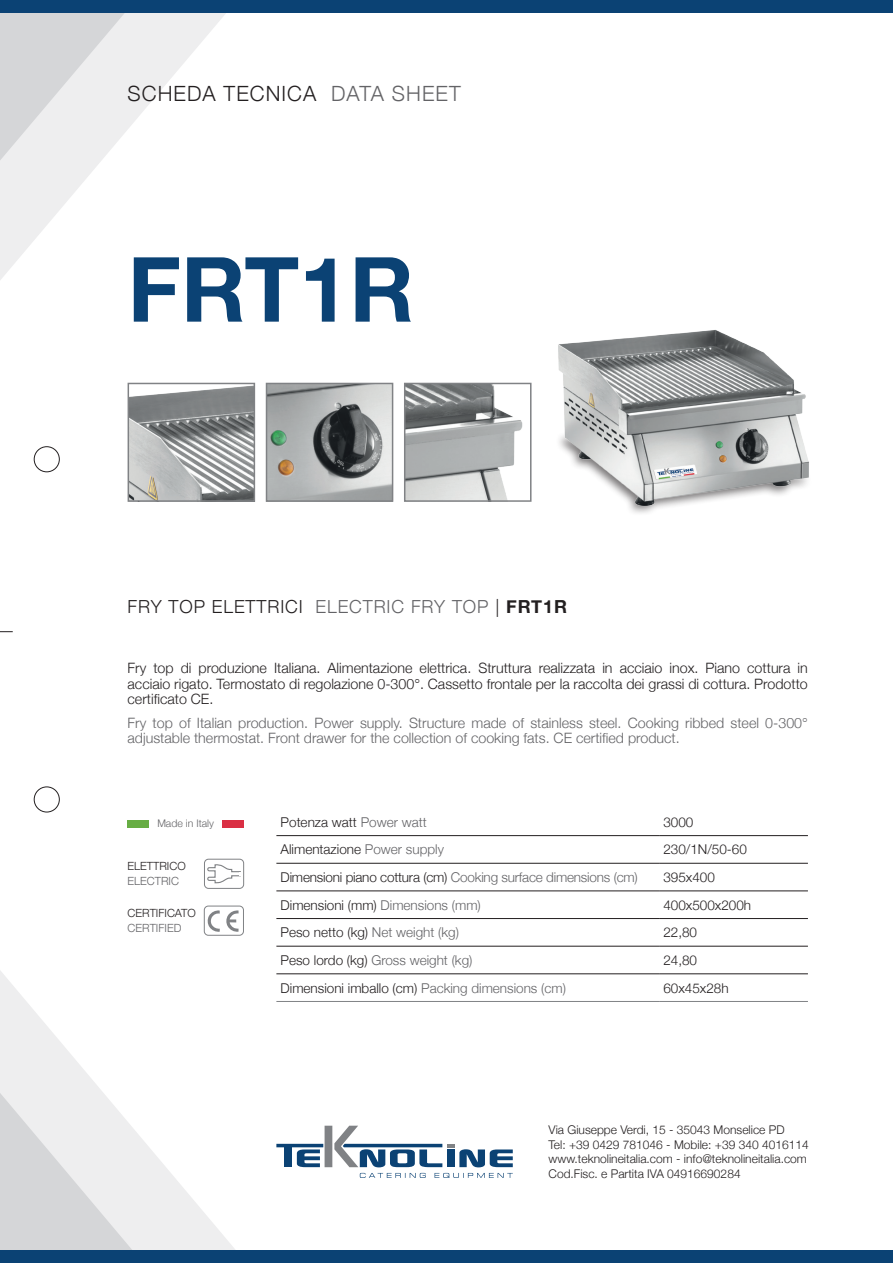
<style>
.page{position:relative;width:893px;height:1263px;background:#fff}
.page>*{position:absolute;margin:0;border:0;box-sizing:border-box;transform-origin:0 0}
.t1{font:700 90px "Helvetica Neue";color:#0b4274}
.t2{font:300 21px "Helvetica Neue";letter-spacing:.05em;color:#231f20}
.t3{font:300 18px "Helvetica Neue";letter-spacing:.05em;color:#231f20}
.t4{font:300 14.25px/15.8px "Helvetica Neue";color:#231f20;text-align:justify}
.t5{font:300 14.25px/15.8px "Helvetica Neue";color:#636366}
.t6{font:300 13.5px "Helvetica Neue";color:#231f20}
.t7{font:300 13.5px "Helvetica Neue";letter-spacing:-.015em;color:#636366}
.t8{font:300 12px/14.5px "Helvetica Neue";color:#231f20}
.t9{font:300 11.25px "Helvetica Neue";color:#231f20}
.t10{font:300 11.25px "Helvetica Neue";color:#636366}
.t11{font:300 10.5px "Helvetica Neue";color:#636366}
.s1{color:#636366}
.s2{font-weight:700}
.s3{color:#231f20}
</style>
<div class="page">
<svg style="left:154px;top:13px;width:212px;height:1237px"></svg>
<svg style="left:0;top:13px;width:154px;height:1237px"></svg>
<svg style="left:360px;top:1173px;width:153px;height:5px"></svg>
<svg style="left:276px;top:1126px;width:237px;height:41px"></svg>
<div style="left:0;top:1250px;width:893px;height:13px;background:#0b4274"></div>
<div style="left:0;top:0;width:893px;height:13px;background:#0b4274"></div>
<div style="left:34px;top:446px;width:26px;height:26px;border:1px solid #231f20;border-radius:50%"></div>
<div style="left:34px;top:787px;width:26px;height:25px;border:1px solid #231f20;border-radius:50%"></div>
<svg style="left:0;top:631px;width:13px;height:1px"></svg>
<div style="left:204px;top:906px;width:40px;height:29px;border:1px solid #808285;border-radius:4px"></div>
<svg style="left:207px;top:910px;width:13px;height:22px"></svg>
<svg style="left:226px;top:910px;width:13px;height:22px"></svg>
<div style="left:144px;top:820px;width:87px;height:7px;background:#fff"></div>
<div style="left:223px;top:820px;width:21px;height:7px;background:#da2f44"></div>
<div style="left:128px;top:820px;width:21px;height:7px;background:#67ad44"></div>
<div style="left:204px;top:859px;width:40px;height:29px;border:1px solid #808285;border-radius:4px"></div>
<svg style="left:206px;top:864px;width:36px;height:20px"></svg>
<hr style="left:276px;top:835px;width:383px;height:1px;background:#231f20">
<hr style="left:659px;top:835px;width:149px;height:1px;background:#231f20">
<hr style="left:276px;top:863px;width:383px;height:1px;background:#231f20">
<hr style="left:659px;top:863px;width:149px;height:1px;background:#231f20">
<hr style="left:276px;top:891px;width:383px;height:1px;background:#231f20">
<hr style="left:659px;top:891px;width:149px;height:1px;background:#231f20">
<hr style="left:276px;top:918px;width:383px;height:1px;background:#231f20">
<hr style="left:659px;top:918px;width:149px;height:1px;background:#231f20">
<hr style="left:276px;top:946px;width:383px;height:1px;background:#231f20">
<hr style="left:659px;top:946px;width:149px;height:1px;background:#231f20">
<hr style="left:276px;top:973px;width:383px;height:1px;background:#231f20">
<hr style="left:659px;top:973px;width:149px;height:1px;background:#231f20">
<hr style="left:276px;top:1001px;width:383px;height:1px;background:#808285">
<hr style="left:659px;top:1001px;width:149px;height:1px;background:#808285">
<img style="left:558px;top:330px;width:251px;height:183px">
<img style="left:131px;top:386px;width:121px;height:113px">
<div style="left:128px;top:383px;width:127px;height:119px;border:2px solid #808285"></div>
<img style="left:407px;top:386px;width:116px;height:113px">
<div style="left:404px;top:383px;width:127px;height:119px;border:2px solid #808285"></div>
<img style="left:269px;top:386px;width:121px;height:113px">
<div style="left:266px;top:383px;width:127px;height:119px;border:2px solid #808285"></div>
<h2 class="t2" style="left:128px;top:77px;width:335px">SCHEDA TECNICA <span class="s1">DATA SHEET</span></h2>
<h1 class="t1" style="left:128px;top:219px;width:288px">FRT1R</h1>
<p class="t3" style="left:128px;top:592px;width:441px">FRY TOP ELETTRICI <span class="s1">ELECTRIC FRY TOP</span> | <span class="s2">FRT1R</span></p>
<p class="t4" style="left:128px;top:659px;width:682px">Fry top di produzione Italiana. Alimentazione elettrica. Struttura realizzata in acciaio inox. Piano cottura in acciaio rigato. Termostato di regolazione 0-300°. Cassetto frontale per la raccolta dei grassi di cottura. Prodotto certificato CE.</p>
<p class="t5" style="left:128px;top:714px;width:682px">Fry top of Italian production. Power supply. Structure made of stainless steel. Cooking ribbed steel 0-300° adjustable thermostat. Front drawer for the collection of cooking fats. CE certified product.</p>
<p class="t11" style="left:157px;top:814px;width:58px">Made in Italy</p>
<p class="t9" style="left:128px;top:857px;width:60px">ELETTRICO</p>
<p class="t10" style="left:128px;top:872px;width:53px">ELECTRIC</p>
<p class="t9" style="left:128px;top:903px;width:70px">CERTIFICATO</p>
<p class="t10" style="left:128px;top:918px;width:55px">CERTIFIED</p>
<p class="t6" style="left:281px;top:811px;width:148px">Potenza watt <span class="s1">Power watt</span></p>
<p class="t6" style="left:663px;top:811px;width:32px">3000</p>
<p class="t6" style="left:281px;top:839px;width:165px">Alimentazione <span class="s1">Power supply</span></p>
<p class="t6" style="left:663px;top:839px;width:85px">230/1N/50-60</p>
<p class="t7" style="left:281px;top:866px;width:359px"><span class="s3">Dimensioni piano cottura (cm)</span> Cooking surface dimensions (cm)</p>
<p class="t6" style="left:663px;top:866px;width:53px">395x400</p>
<p class="t6" style="left:281px;top:894px;width:202px">Dimensioni (mm) <span class="s1">Dimensions (mm)</span></p>
<p class="t6" style="left:663px;top:894px;width:89px">400x500x200h</p>
<p class="t6" style="left:281px;top:922px;width:180px">Peso netto (kg) <span class="s1">Net weight (kg)</span></p>
<p class="t6" style="left:663px;top:922px;width:35px">22,80</p>
<p class="t7" style="left:281px;top:949px;width:193px"><span class="s3">Peso lordo (kg)</span> Gross weight (kg)</p>
<p class="t6" style="left:663px;top:949px;width:35px">24,80</p>
<p class="t6" style="left:281px;top:977px;width:287px">Dimensioni imballo (cm) <span class="s1">Packing dimensions (cm)</span></p>
<p class="t6" style="left:663px;top:977px;width:67px">60x45x28h</p>
<p class="t8" style="left:549px;top:1122px;width:262px">Via Giuseppe Verdi, 15 - 35043 Monselice PD<br>Tel: +39 0429 781046 - Mobile: +39 340 4016114 www.teknolineitalia.com - info@teknolineitalia.com Cod.Fisc. e Partita IVA 04916690284</p>
</div>
